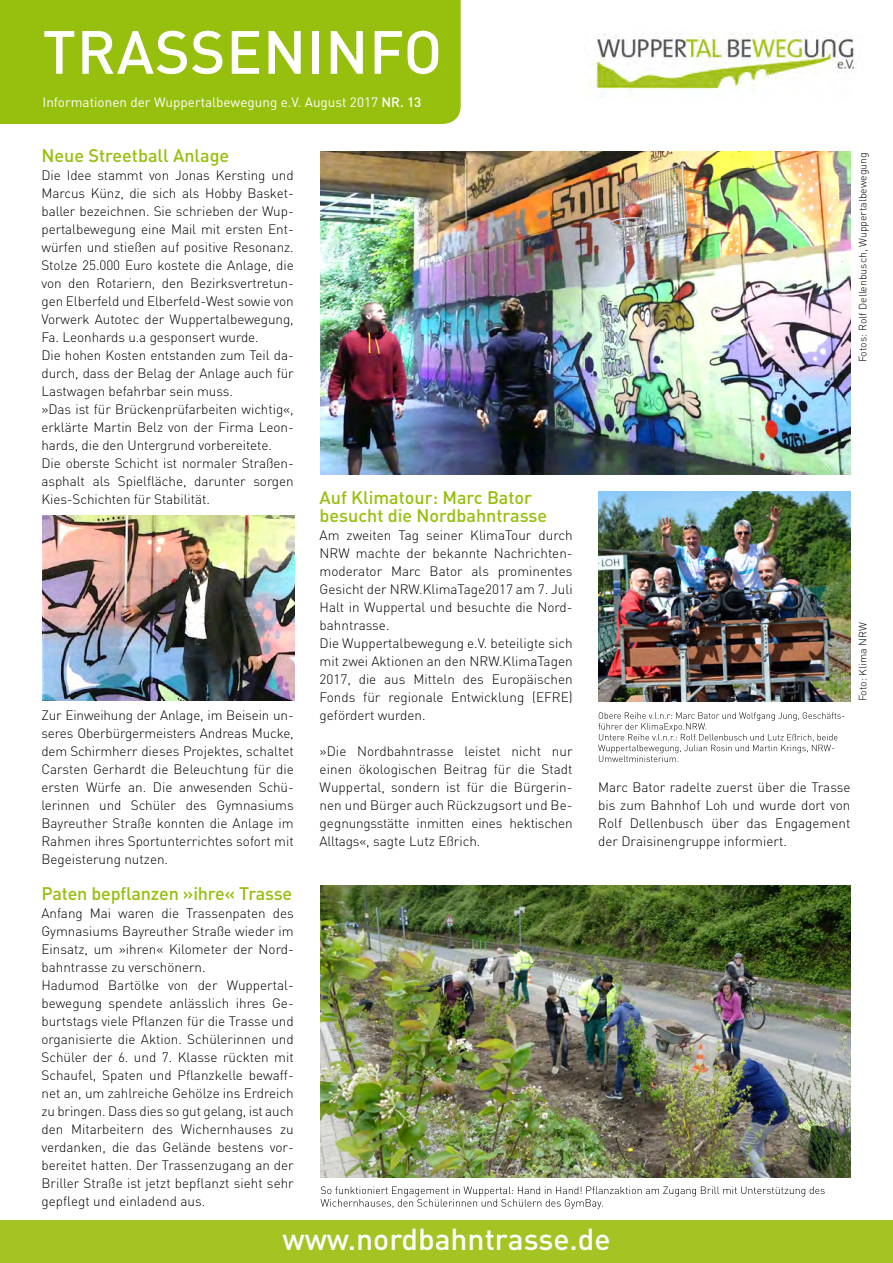
<style>
.page{position:relative;width:893px;height:1263px;background:#fff}
.page>*{position:absolute;margin:0;border:0;box-sizing:border-box;transform-origin:0 0}
.t1{font:500 60px "DIN";letter-spacing:.01em;color:#fff}
.t2{font:500 30px "DIN";color:#fff}
.t3{font:500 18px "DIN";color:#97bf0d}
.t4{font:300 13.5px/18px "DIN";color:#000;text-align:justify}
.t5{font:13.5px "DIN";color:#fff}
.t6{font:300 10.5px "DIN";color:#000}
.s1{font-weight:500}
</style>
<div class="page">
<div style="left:0;top:0;width:461px;height:124px;background:#97bf0d"></div>
<img style="left:589px;top:31px;width:266px;height:67px">
<img style="left:320px;top:152px;width:530px;height:322px">
<img style="left:321px;top:885px;width:529px;height:293px">
<img style="left:43px;top:516px;width:252px;height:185px">
<div style="left:0;top:1220px;width:893px;height:43px;background:#a4c424"></div>
<img style="left:598px;top:491px;width:252px;height:211px">
<svg style="left:598px;top:712px;width:246px;height:50px"></svg>
<svg style="left:321px;top:1186px;width:504px;height:23px"></svg>
<p class="t1" style="left:43px;top:14px;width:401px">TRASSENINFO</p>
<p class="t5" style="left:43px;top:94px;width:380px">Informationen der Wuppertalbewegung e.V. August 2017 <span class="s1">NR. 13</span></p>
<p class="t3" style="left:41px;top:144px;width:189px">Neue Streetball Anlage</p>
<p class="t4" style="left:41px;top:166px;width:254px">Die Idee stammt von Jonas Kersting und Marcus Künz, die sich als Hobby Basket&shy;baller bezeichnen. Sie schrieben der Wup&shy;pertalbewegung eine Mail mit ersten Ent&shy;würfen und stießen auf positive Resonanz.<br>Stolze 25.000 Euro kostete die Anlage, die von den Rotariern, den Bezirksvertretun&shy;gen Elberfeld und Elberfeld-West sowie von Vorwerk Autotec der Wuppertalbewegung, Fa. Leonhards u.a gesponsert wurde.</p>
<p class="t4" style="left:41px;top:346px;width:254px">Die hohen Kosten entstanden zum Teil da&shy;durch, dass der Belag der Anlage auch für Lastwagen befahrbar sein muss.</p>
<p class="t4" style="left:41px;top:400px;width:254px">»Das ist für Brückenprüfarbeiten wichtig«, erklärte Martin Belz von der Firma Leon&shy;hards, die den Untergrund vorbereitete.</p>
<p class="t4" style="left:41px;top:454px;width:254px">Die oberste Schicht ist normaler Straßen&shy;asphalt als Spielfläche, darunter sorgen Kies-Schichten für Stabilität.</p>
<p class="t4" style="left:41px;top:706px;width:254px">Zur Einweihung der Anlage, im Beisein un&shy;seres Oberbürgermeisters Andreas Mucke, dem Schirmherr dieses Projektes, schaltet Carsten Gerhardt die Beleuchtung für die ersten Würfe an. Die anwesenden Schü&shy;lerinnen und Schüler des Gymnasiums Bayreuther Straße konnten die Anlage im Rahmen ihres Sportunterrichtes sofort mit Begeisterung nutzen.</p>
<p class="t3" style="left:41px;top:882px;width:252px">Paten bepflanzen »ihre« Trasse</p>
<p class="t4" style="left:41px;top:904px;width:254px">Anfang Mai waren die Trassenpaten des Gymnasiums Bayreuther Straße wieder im Einsatz, um »ihren« Kilometer der Nord&shy;bahntrasse zu verschönern.</p>
<p class="t4" style="left:41px;top:976px;width:254px">Hadumod Bartölke von der Wuppertal&shy;bewegung spendete anlässlich ihres Ge&shy;burtstags viele Pflanzen für die Trasse und organisierte die Aktion. Schülerinnen und Schüler der 6. und 7. Klasse rückten mit Schaufel, Spaten und Pflanzkelle bewaff&shy;net an, um zahlreiche Gehölze ins Erdreich zu bringen. Dass dies so gut gelang, ist auch</p>
<p class="t4" style="left:41px;top:1120px;width:254px">den Mitarbeitern des Wichernhauses zu verdanken, die das Gelände bestens vor&shy;bereitet hatten. Der Trassenzugang an der Briller Straße ist jetzt bepflanzt sieht sehr gepflegt und einladend aus.</p>
<p class="t3" style="left:320px;top:486px;width:214px">Auf Klimatour: Marc Bator</p>
<p class="t3" style="left:320px;top:504px;width:229px">besucht die Nordbahntrasse</p>
<p class="t4" style="left:320px;top:526px;width:255px">Am zweiten Tag seiner KlimaTour durch NRW machte der bekannte Nachrichten&shy;moderator Marc Bator als prominentes Gesicht der NRW.KlimaTage2017 am 7. Juli Halt in Wuppertal und besuchte die Nord&shy;bahntrasse.</p>
<p class="t4" style="left:320px;top:634px;width:255px">Die Wuppertalbewegung e.V. beteiligte sich mit zwei Aktionen an den NRW.KlimaTagen</p>
<p class="t4" style="left:320px;top:670px;width:255px">2017, die aus Mitteln des Europäischen Fonds für regionale Entwicklung (EFRE) gefördert wurden.</p>
<p class="t4" style="left:320px;top:742px;width:255px">»Die Nordbahntrasse leistet nicht nur</p>
<p class="t4" style="left:320px;top:760px;width:255px">einen ökologischen Beitrag für die Stadt Wuppertal, sondern ist für die Bürgerin&shy;nen und Bürger auch Rückzugsort und Be-</p>
<p class="t4" style="left:320px;top:814px;width:255px">gegnungsstätte inmitten eines hektischen</p>
<p class="t4" style="left:320px;top:832px;width:162px">Alltags«, sagte Lutz Eßrich.</p>
<p class="t4" style="left:598px;top:778px;width:254px">Marc Bator radelte zuerst über die Trasse bis zum Bahnhof Loh und wurde dort von Rolf Dellenbusch über das Engagement der Draisinengruppe informiert.</p>
<p class="t2" style="left:282px;top:1220px;width:330px">www.nordbahntrasse.de</p>
<p class="t6" style="left:856px;top:362px;width:211px;rotate:-90deg">Fotos: Rolf Dellenbusch, Wuppertalbewegung</p>
<p class="t6" style="left:856px;top:701px;width:80px;rotate:-90deg">Foto: Klima NRW</p>
</div>
